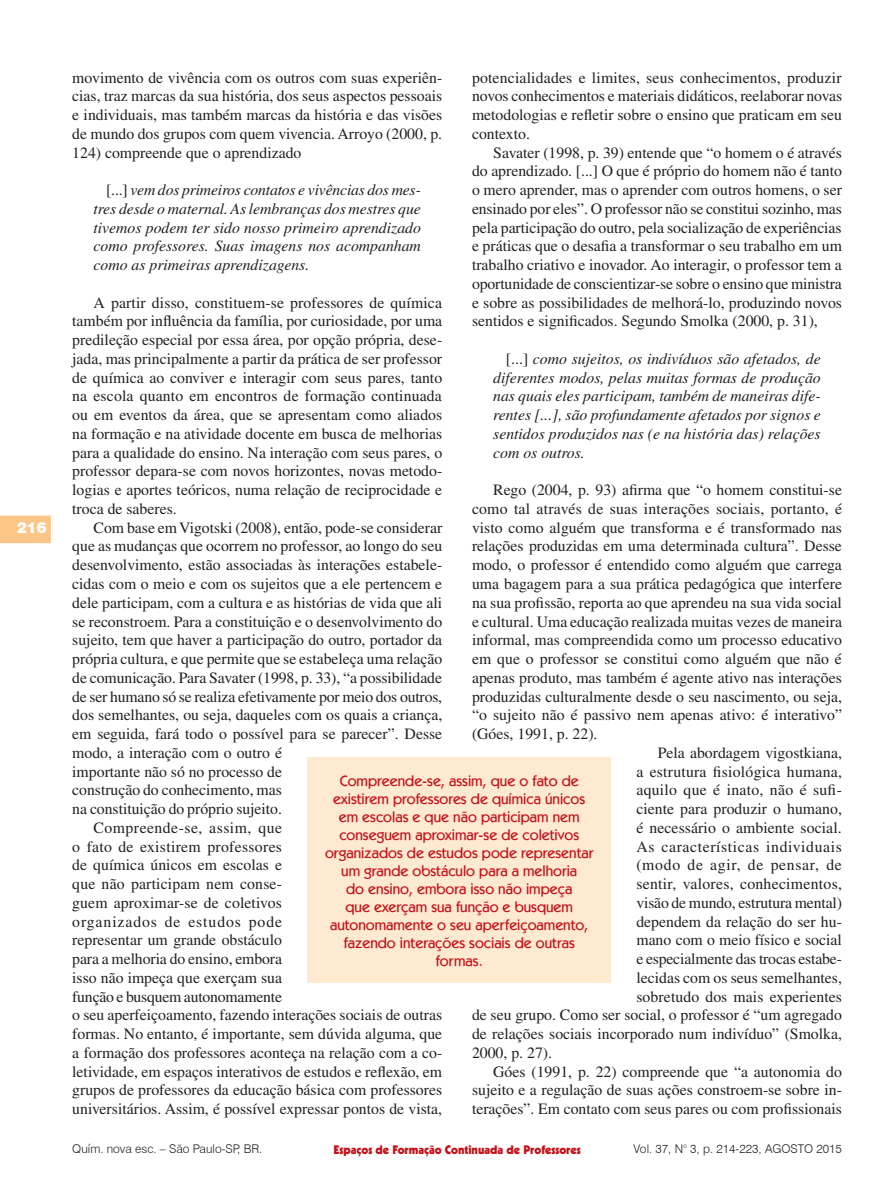
<style>
.page{position:relative;width:893px;height:1191px;background:#fff}
.page>*{position:absolute;margin:0;border:0;box-sizing:border-box;transform-origin:0 0}
.t1{font:15.75px/18.8px "Times";color:#231f20;text-align:justify}
.Citacao{font:italic 15.75px/18.8px "Times";color:#231f20;text-align:justify}
.t2{font:15.75px "Times";letter-spacing:.04em;color:#231f20}
.t3{font:15.75px "Times";letter-spacing:.045em;color:#231f20}
.Olho{font:500 15px/18px "Kabel IT Cby BT";color:#c4121a;text-align:center}
.t4{font:900 15px "Swiss 721 BT";color:#fff}
.t5{font:300 12px "Swiss 721 BT";color:#231f20}
.t6{font:900 12px "Kabel";color:#c4121a}
.s1{font-style:normal}
</style>
<div class="page">
<svg style="left:0;top:515px;width:51px;height:28px"></svg>
<div style="left:308px;top:758px;width:303px;height:225px;background:#fee9d1"></div>
<p class="t4" style="left:17px;top:518px;width:31px">216</p>
<p class="t1" style="left:72px;top:68px;width:371px">movimento de vivência com os outros com suas experiên&shy;cias, traz marcas da sua história, dos seus aspectos pessoais e individuais, mas também marcas da história e das visões de mundo dos grupos com quem vivencia. Arroyo (2000, p.<br>124) compreende que o aprendizado</p>
<p class="Citacao" style="left:94px;top:180px;width:329px;text-indent:13px"><span class="s1">[...]</span> vem dos primeiros contatos e vivências dos mes&shy;tres desde o maternal. As lembranças dos mestres que tivemos podem ter sido nosso primeiro aprendizado como professores. Suas imagens nos acompanham como as primeiras aprendizagens.</p>
<p class="t1" style="left:72px;top:293px;width:371px;text-indent:21px">A partir disso, constituem-se professores de química também por influência da família, por curiosidade, por uma predileção especial por essa área, por opção própria, dese&shy;jada, mas principalmente a partir da prática de ser professor de química ao conviver e interagir com seus pares, tanto na escola quanto em encontros de formação continuada ou em eventos da área, que se apresentam como aliados na formação e na atividade docente em busca de melhorias para a qualidade do ensino. Na interação com seus pares, o professor depara-se com novos horizontes, novas metodo&shy;logias e aportes teóricos, numa relação de reciprocidade e troca de saberes.</p>
<p class="t1" style="left:72px;top:518px;width:371px;text-align:left;text-indent:21px">Com base em Vigotski (2008), então, pode-se considerar que as mudanças que ocorrem no professor, ao longo do seu desenvolvimento, estão associadas às interações estabele&shy;cidas com o meio e com os sujeitos que a ele pertencem e dele participam, com a cultura e as histórias de vida que ali se reconstroem. Para a constituição e o desenvolvimento do sujeito, tem que haver a participação do outro, portador da própria cultura, e que permite que se estabeleça uma relação de comunicação. Para Savater (1998, p. 33), “a possibilidade de ser humano só se realiza efetivamente por meio dos outros, dos semelhantes, ou seja, daqueles com os quais a criança, em seguida, fará todo o possível para se parecer”. Desse modo, a interação com o outro é<br>importante não só no processo de<br>construção do conhecimento, mas<br>na constituição do próprio sujeito.</p>
<p class="t1" style="left:72px;top:818px;width:371px;text-align:left;text-indent:21px">Compreende-se, assim, que<br>o fato de existirem professores<br>de química únicos em escolas e<br>que não participam nem conse-<br>guem aproximar-se de coletivos<br>organizados de estudos pode<br>representar um grande obstáculo<br>para a melhoria do ensino, embora<br>isso não impeça que exerçam sua<br>função e busquem autonomamente<br>o seu aperfeiçoamento, fazendo interações sociais de outras formas. No entanto, é importante, sem dúvida alguma, que a formação dos professores aconteça na relação com a co&shy;letividade, em espaços interativos de estudos e reflexão, em grupos de professores da educação básica com professores universitários. Assim, é possível expressar pontos de vista,</p>
<p class="t1" style="left:472px;top:68px;width:372px">potencialidades e limites, seus conhecimentos, produzir novos conhecimentos e materiais didáticos, reelaborar novas metodologias e refletir sobre o ensino que praticam em seu contexto.</p>
<p class="t1" style="left:472px;top:143px;width:371px;text-indent:21px">Savater (1998, p. 39) entende que “o homem o é através do aprendizado. [...] O que é próprio do homem não é tanto o mero aprender, mas o aprender com outros homens, o ser ensinado por eles”. O professor não se constitui sozinho, mas pela participação do outro, pela socialização de experiências e práticas que o desafia a transformar o seu trabalho em um trabalho criativo e inovador. Ao interagir, o professor tem a oportunidade de conscientizar-se sobre o ensino que ministra e sobre as possibilidades de melhorá-lo, produzindo novos sentidos e significados. Segundo Smolka (2000, p. 31),</p>
<p class="Citacao" style="left:493px;top:349px;width:329px;text-indent:13px"><span class="s1">[...]</span> como sujeitos, os indivíduos são afetados, de diferentes modos, pelas muitas formas de produção nas quais eles participam, também de maneiras dife&shy;rentes [...], são profundamente afetados por signos e sentidos produzidos nas (e na história das) relações com os outros.</p>
<p class="t1" style="left:472px;top:480px;width:372px;text-indent:21px">Rego (2004, p. 93) afirma que “o homem constitui-se como tal através de suas interações sociais, portanto, é visto como alguém que transforma e é transformado nas relações produzidas em uma determinada cultura”. Desse modo, o professor é entendido como alguém que carrega uma bagagem para a sua prática pedagógica que interfere na sua profissão, reporta ao que aprendeu na sua vida social e cultural. Uma educação realizada muitas vezes de maneira informal, mas compreendida como um processo educativo em que o professor se constitui como alguém que não é apenas produto, mas também é agente ativo nas interações produzidas culturalmente desde o seu nascimento, ou seja, “o sujeito não é passivo nem apenas ativo: é interativo” (Góes, 1991, p. 22).</p>
<p class="t1" style="left:658px;top:743px;width:186px">Pela abordagem vigostkiana,</p>
<p class="t1" style="left:636px;top:762px;width:207px">a estrutura fisiológica humana,</p>
<p class="t1" style="left:636px;top:780px;width:207px">aquilo que é inato, não é sufi-</p>
<p class="t1" style="left:636px;top:799px;width:207px">ciente para produzir o humano,</p>
<p class="t1" style="left:636px;top:818px;width:207px">é necessário o ambiente social.</p>
<p class="t2" style="left:636px;top:837px;width:207px">As características individuais</p>
<p class="t3" style="left:636px;top:856px;width:207px">(modo de agir, de pensar, de</p>
<p class="t1" style="left:636px;top:874px;width:207px">sentir, valores, conhecimentos,</p>
<p class="t1" style="left:636px;top:893px;width:207px">visão de mundo, estrutura mental)</p>
<p class="t1" style="left:636px;top:912px;width:207px">dependem da relação do ser hu-</p>
<p class="t1" style="left:636px;top:930px;width:207px">mano com o meio físico e social</p>
<p class="t1" style="left:636px;top:949px;width:207px">e especialmente das trocas estabe-</p>
<p class="t1" style="left:636px;top:968px;width:207px">lecidas com os seus semelhantes,</p>
<p class="t1" style="left:636px;top:987px;width:207px">sobretudo dos mais experientes</p>
<p class="t1" style="left:472px;top:1005px;width:371px">de seu grupo. Como ser social, o professor é “um agregado</p>
<p class="t1" style="left:472px;top:1024px;width:371px">de relações sociais incorporado num indivíduo” (Smolka,</p>
<p class="t1" style="left:472px;top:1043px;width:82px">2000, p. 27).</p>
<p class="t1" style="left:472px;top:1062px;width:371px;text-indent:21px">Góes (1991, p. 22) compreende que “a autonomia do sujeito e a regulação de suas ações constroem-se sobre in&shy;terações”. Em contato com seus pares ou com profissionais</p>
<p class="Olho" style="left:325px;top:771px;width:270px">Compreende-se, assim, que o fato de existirem professores de química únicos em escolas e que não participam nem conseguem aproximar-se de coletivos organizados de estudos pode representar um grande obstáculo para a melhoria<br>do ensino, embora isso não impeça<br>que exerçam sua função e busquem autonomamente o seu aperfeiçoamento, fazendo interações sociais de outras formas.</p>
<p class="t5" style="left:72px;top:1141px;width:192px">Quím. nova esc. – São Paulo-SP, BR.</p>
<p class="t5" style="left:634px;top:1141px;width:210px">Vol. 37, N° 3, p. 214-223, AGOSTO 2015</p>
<p class="t6" style="left:334px;top:1141px;width:249px">Espaços de Formação Continuada de Professores</p>
</div>
